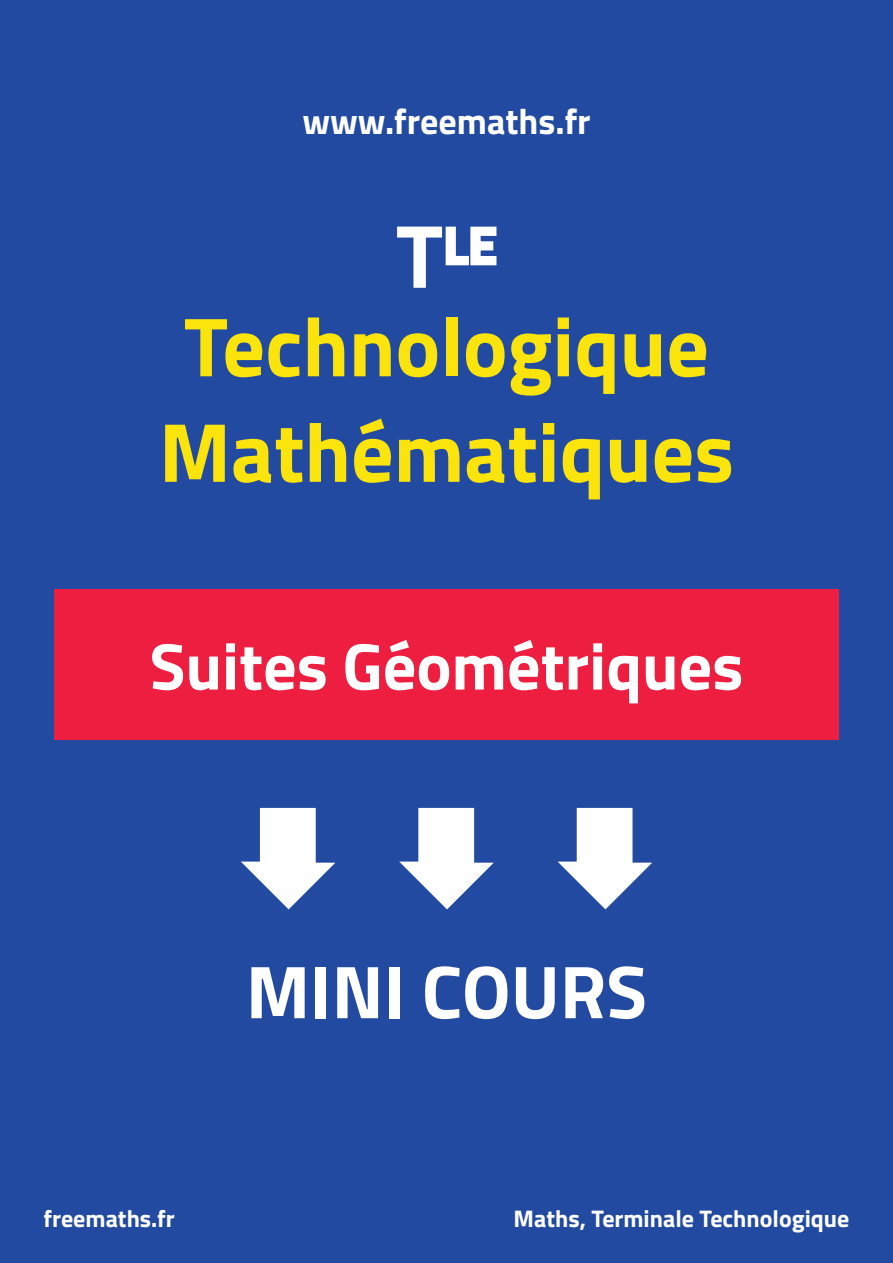
<style>
.page{position:relative;width:893px;height:1263px;background:#214aa0}
.page>*{position:absolute;margin:0;border:0;box-sizing:border-box;transform-origin:0 0}
.t1{font:700 84px/105.4px "Titillium";color:#fbe30c}
.t2{font:700 75px "Titillium";color:#fff}
.t3{font:700 66px "Titillium";color:#fff}
.t4{font:700 52.5px "Titillium";color:#fff}
.t5{font:700 36px "Titillium";color:#fff}
.t6{font:700 24px "Titillium";color:#fff}
.s1{font-size:90px}
</style>
<div class="page">
<svg style="left:445px;top:226px;width:52px;height:40px"></svg>
<svg style="left:241px;top:808px;width:94px;height:101px"></svg>
<svg style="left:399px;top:808px;width:95px;height:101px"></svg>
<svg style="left:558px;top:808px;width:94px;height:101px"></svg>
<div style="left:54px;top:589px;width:785px;height:151px;background:#ed1e40"></div>
<h3 class="t5" style="left:302px;top:94px;width:290px">www.freemaths.fr</h3>
<h3 class="t4" style="left:396px;top:205px;width:103px"><span class="s1">T</span>LE</h3>
<h1 class="t1" style="left:159px;top:290px;width:577px">Technologique<br>Mathématiques</h1>
<p class="t3" style="left:150px;top:616px;width:595px">Suites Géométriques</p>
<p class="t2" style="left:246px;top:935px;width:403px">MINI COURS</p>
<p class="t6" style="left:44px;top:1200px;width:133px">freemaths.fr</p>
<p class="t6" style="left:514px;top:1200px;width:337px">Maths, Terminale Technologique</p>
</div>
